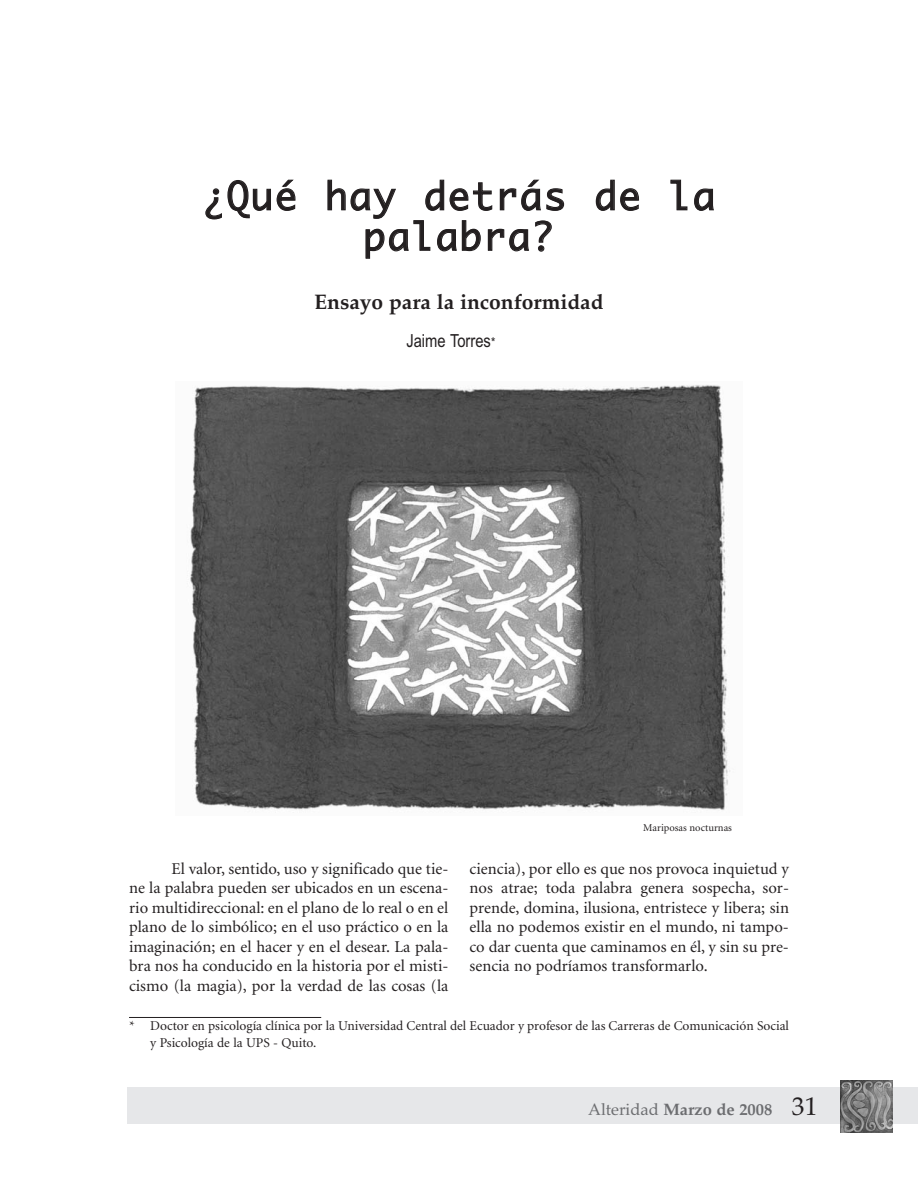
<style>
.page{position:relative;width:918px;height:1188px;background:#fff}
.page>*{position:absolute;margin:0;border:0;box-sizing:border-box;transform-origin:0 0}
.t1{font:37.5px/40.5px "Monaco";letter-spacing:.04em;color:#231f20;text-align:center}
.t2{font:700 21px "Palatino";color:#231f20}
.t3{font:18px "Arial Narrow";color:#231f20}
.t4{font:16.5px/19.5px "Minion";color:#231f20;text-align:justify}
.t5{font:700 16.5px "Palatino";color:#6c6d70}
.t6{font:13.5px/16.5px "Minion";color:#231f20}
.t7{font:10.5px "Minion";color:#231f20}
.s1{font-size:13.5px}
.s2{font-weight:400}
.s3{font-weight:400;font-size:25.5px;color:#231f20}
</style>
<div class="page">
<div style="left:128px;top:1087px;width:790px;height:37px;background:#e6e7e9"></div>
<img style="left:840px;top:1080px;width:53px;height:52px">
<img style="left:190px;top:385px;width:540px;height:425px">
<hr style="left:129px;top:1017px;width:192px;height:1px;background:#231f20">
<h1 class="t1" style="left:203px;top:177px;width:514px">¿Qué hay detrás de la palabra?</h1>
<p class="t2" style="left:314px;top:289px;width:291px">Ensayo para la inconformidad</p>
<p class="t3" style="left:406px;top:331px;width:90px">Jaime Torres<span class="s1">*</span></p>
<p class="t7" style="left:643px;top:823px;width:90px">Mariposas nocturnas</p>
<p class="t4" style="left:129px;top:860px;width:321px;text-indent:43px">El valor, sentido, uso y significado que tie&shy;ne la palabra pueden ser ubicados en un escena&shy;rio multidireccional: en el plano de lo real o en el plano de lo simbólico; en el uso práctico o en la imaginación; en el hacer y en el desear. La pala&shy;bra nos ha conducido en la historia por el misti&shy;cismo (la magia), por la verdad de las cosas (la</p>
<p class="t4" style="left:470px;top:860px;width:321px">ciencia), por ello es que nos provoca inquietud y nos atrae; toda palabra genera sospecha, sor&shy;prende, domina, ilusiona, entristece y libera; sin ella no podemos existir en el mundo, ni tampo&shy;co dar cuenta que caminamos en él, y sin su pre&shy;sencia no podríamos transformarlo.</p>
<p class="t6" style="left:150px;top:1019px;width:640px;text-indent:-21px">* Doctor en psicología clínica por la Universidad Central del Ecuador y profesor de las Carreras de Comunicación Social y Psicología de la UPS - Quito.</p>
<p class="t5" style="left:588px;top:1100px;width:231px"><span class="s2">Alteridad</span> Marzo de 2008 <span class="s3">31</span></p>
</div>
